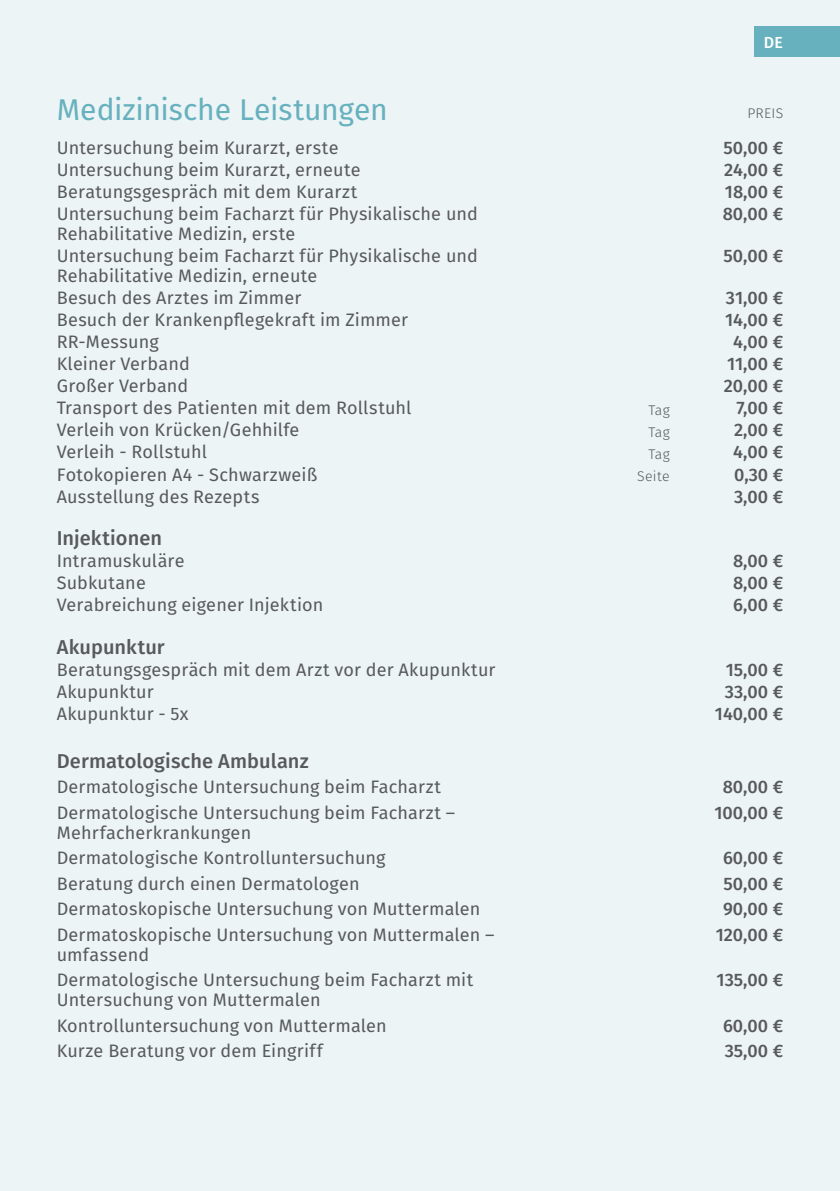
<style>
.page{position:relative;width:840px;height:1191px;background:#fff}
.page>*{position:absolute;margin:0;border:0;box-sizing:border-box;transform-origin:0 0}
.t1{font:30px "Fira Sans";letter-spacing:-.005em;color:#67b1be}
.t2{font:500 20px "Fira Sans";letter-spacing:.005em;color:#58595b}
.t3{font:18px/20px "Fira Sans";letter-spacing:.01em;color:#58595b}
.t4{font:500 18px "Fira Sans";color:#58595b}
.t5{font:500 16px "Fira Sans";color:#fff}
.t6{font:300 14px "Fira Sans";letter-spacing:.015em;color:#58595b}
</style>
<div class="page">
<div style="left:0;top:0;width:839px;height:1191px;background:#ecf4f6"></div>
<div style="left:753px;top:27px;width:86px;height:30px;background:#67b1be"></div>
<p class="t5" style="left:763px;top:31px;width:21px">DE</p>
<h1 class="t1" style="left:57px;top:89px;width:332px">Medizinische Leistungen</h1>
<p class="t6" style="left:747px;top:103px;width:37px">PREIS</p>
<p class="t3" style="left:57px;top:139px;width:283px">Untersuchung beim Kurarzt, erste</p>
<p class="t4" style="left:723px;top:135px;width:61px">50,00 €</p>
<p class="t3" style="left:57px;top:161px;width:305px">Untersuchung beim Kurarzt, erneute</p>
<p class="t4" style="left:723px;top:157px;width:60px">24,00 €</p>
<p class="t3" style="left:57px;top:183px;width:302px">Beratungsgespräch mit dem Kurarzt</p>
<p class="t4" style="left:724px;top:179px;width:60px">18,00 €</p>
<p class="t3" style="left:57px;top:205px;width:422px">Untersuchung beim Facharzt für Physikalische und<br>Rehabilitative Medizin, erste</p>
<p class="t4" style="left:722px;top:201px;width:62px">80,00 €</p>
<p class="t3" style="left:57px;top:247px;width:422px">Untersuchung beim Facharzt für Physikalische und<br>Rehabilitative Medizin, erneute</p>
<p class="t4" style="left:723px;top:243px;width:61px">50,00 €</p>
<p class="t3" style="left:57px;top:289px;width:246px">Besuch des Arztes im Zimmer</p>
<p class="t4" style="left:725px;top:285px;width:59px">31,00 €</p>
<p class="t3" style="left:57px;top:311px;width:352px">Besuch der Krankenpflegekraft im Zimmer</p>
<p class="t4" style="left:724px;top:307px;width:59px">14,00 €</p>
<p class="t3" style="left:57px;top:333px;width:103px">RR-Messung</p>
<p class="t4" style="left:733px;top:329px;width:51px">4,00 €</p>
<p class="t3" style="left:57px;top:355px;width:134px">Kleiner Verband</p>
<p class="t4" style="left:726px;top:351px;width:58px">11,00 €</p>
<p class="t3" style="left:57px;top:377px;width:133px">Großer Verband</p>
<p class="t4" style="left:723px;top:373px;width:61px">20,00 €</p>
<p class="t3" style="left:57px;top:399px;width:356px">Transport des Patienten mit dem Rollstuhl</p>
<p class="t6" style="left:648px;top:400px;width:23px">Tag</p>
<p class="t4" style="left:736px;top:395px;width:48px">7,00 €</p>
<p class="t3" style="left:57px;top:421px;width:244px">Verleih von Krücken/Gehhilfe</p>
<p class="t6" style="left:648px;top:422px;width:23px">Tag</p>
<p class="t4" style="left:733px;top:417px;width:51px">2,00 €</p>
<p class="t3" style="left:57px;top:443px;width:152px">Verleih - Rollstuhl</p>
<p class="t6" style="left:648px;top:444px;width:23px">Tag</p>
<p class="t4" style="left:733px;top:439px;width:51px">4,00 €</p>
<p class="t3" style="left:57px;top:465px;width:262px">Fotokopieren A4 - Schwarzweiß</p>
<p class="t6" style="left:636px;top:467px;width:34px">Seite</p>
<p class="t4" style="left:733px;top:461px;width:51px">0,30 €</p>
<p class="t3" style="left:57px;top:487px;width:204px">Ausstellung des Rezepts</p>
<p class="t4" style="left:733px;top:484px;width:51px">3,00 €</p>
<p class="t2" style="left:57px;top:524px;width:107px">Injektionen</p>
<p class="t3" style="left:57px;top:552px;width:129px">Intramuskuläre</p>
<p class="t4" style="left:732px;top:548px;width:52px">8,00 €</p>
<p class="t3" style="left:57px;top:574px;width:91px">Subkutane</p>
<p class="t4" style="left:732px;top:570px;width:52px">8,00 €</p>
<p class="t3" style="left:57px;top:596px;width:268px">Verabreichung eigener Injektion</p>
<p class="t4" style="left:733px;top:592px;width:51px">6,00 €</p>
<p class="t2" style="left:57px;top:633px;width:109px">Akupunktur</p>
<p class="t3" style="left:57px;top:661px;width:440px">Beratungsgespräch mit dem Arzt vor der Akupunktur</p>
<p class="t4" style="left:725px;top:657px;width:59px">15,00 €</p>
<p class="t3" style="left:57px;top:683px;width:98px">Akupunktur</p>
<p class="t4" style="left:724px;top:679px;width:60px">33,00 €</p>
<p class="t3" style="left:57px;top:705px;width:133px">Akupunktur - 5x</p>
<p class="t4" style="left:714px;top:701px;width:70px">140,00 €</p>
<p class="t2" style="left:57px;top:746px;width:253px">Dermatologische Ambulanz</p>
<p class="t3" style="left:57px;top:778px;width:385px">Dermatologische Untersuchung beim Facharzt</p>
<p class="t4" style="left:722px;top:774px;width:62px">80,00 €</p>
<p class="t3" style="left:57px;top:803px;width:400px">Dermatologische Untersuchung beim Facharzt –<br>Mehrfacherkrankungen</p>
<p class="t4" style="left:714px;top:799px;width:70px">100,00 €</p>
<p class="t3" style="left:57px;top:849px;width:330px">Dermatologische Kontrolluntersuchung</p>
<p class="t4" style="left:722px;top:845px;width:62px">60,00 €</p>
<p class="t3" style="left:57px;top:874px;width:304px">Beratung durch einen Dermatologen</p>
<p class="t4" style="left:723px;top:870px;width:61px">50,00 €</p>
<p class="t3" style="left:57px;top:900px;width:425px">Dermatoskopische Untersuchung von Muttermalen</p>
<p class="t4" style="left:722px;top:896px;width:62px">90,00 €</p>
<p class="t3" style="left:57px;top:925px;width:439px">Dermatoskopische Untersuchung von Muttermalen – umfassend</p>
<p class="t4" style="left:715px;top:921px;width:69px">120,00 €</p>
<p class="t3" style="left:57px;top:971px;width:418px">Dermatologische Untersuchung beim Facharzt mit<br>Untersuchung von Muttermalen</p>
<p class="t4" style="left:716px;top:967px;width:68px">135,00 €</p>
<p class="t3" style="left:57px;top:1016px;width:331px">Kontrolluntersuchung von Muttermalen</p>
<p class="t4" style="left:722px;top:1012px;width:62px">60,00 €</p>
<p class="t3" style="left:57px;top:1042px;width:267px">Kurze Beratung vor dem Eingriff</p>
<p class="t4" style="left:724px;top:1038px;width:60px">35,00 €</p>
</div>
